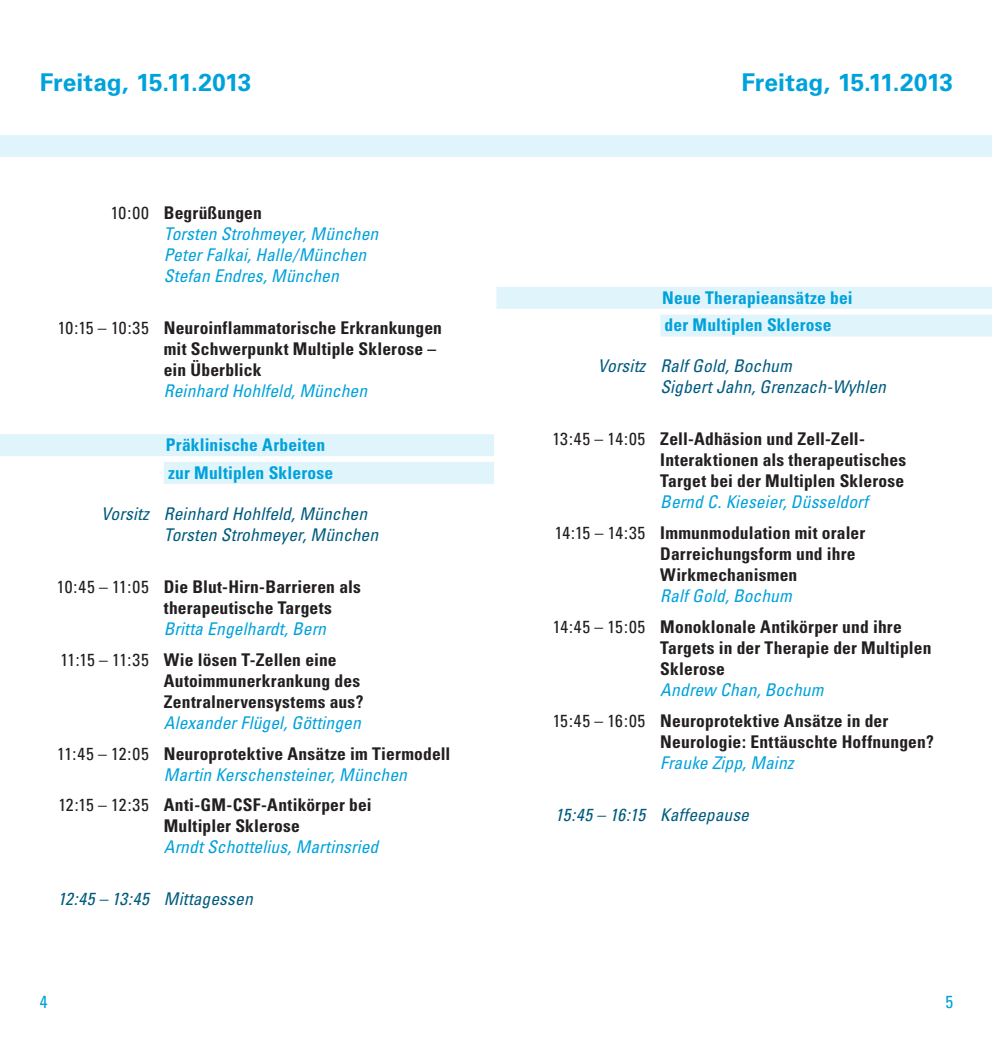
<style>
.page{position:relative;width:993px;height:1042px;background:#fff}
.page>*{position:absolute;margin:0;border:0;box-sizing:border-box;transform-origin:0 0}
.t1{font:700 24.5px "Univers";letter-spacing:-.005em;color:#00a2db}
.t2{font:700 condensed 17.5px/21px "Univers";letter-spacing:.01em;color:#231f20}
.t3{font:italic condensed 17.5px/21px "Univers";letter-spacing:.005em;color:#00a2db}
.t4{font:italic condensed 17.5px/21px "Univers";letter-spacing:.005em;color:#005b7f}
.t5{font:700 condensed 17.5px/27.7px "Univers";letter-spacing:.01em;color:#00a2db}
.t6{font:condensed 17.5px "Univers";color:#00a2db}
.s1{font-style:normal;color:#231f20}
.s2{font-weight:700;font-style:normal;color:#231f20}
.s3{font-weight:400}
.s4{font-weight:400;font-style:italic;color:#00a2db}
</style>
<div class="page">
<div style="left:496px;top:135px;width:494px;height:22px;background:#e0f4fc"></div>
<div style="left:0;top:135px;width:496px;height:22px;background:#e0f4fc"></div>
<div style="left:0;top:434px;width:494px;height:22px;background:#e0f4fc"></div>
<div style="left:164px;top:462px;width:330px;height:22px;background:#e0f4fc"></div>
<div style="left:496px;top:287px;width:494px;height:22px;background:#e0f4fc"></div>
<div style="left:660px;top:315px;width:330px;height:21px;background:#e0f4fc"></div>
<h1 class="t1" style="left:40px;top:68px;width:213px">Freitag, 15.11.2013</h1>
<h1 class="t1" style="left:741px;top:68px;width:213px">Freitag, 15.11.2013</h1>
<p class="t3" style="left:164px;top:202px;width:216px;text-indent:-53px"><span class="s1">10:00</span> <span class="s2">Begrüßungen<br></span>Torsten Strohmeyer, München<br>Peter Falkai, Halle/München<br>Stefan Endres, München</p>
<p class="t2" style="left:164px;top:318px;width:279px;text-indent:-106px"><span class="s3">10:15 – 10:35</span> Neuroinflammatorische Erkrankungen mit Schwerpunkt Multiple Sklerose – ein Überblick</p>
<p class="t3" style="left:164px;top:380px;width:205px">Reinhard Hohlfeld, München</p>
<p class="t5" style="left:166px;top:431px;width:169px">Präklinische Arbeiten zur Multiplen Sklerose</p>
<p class="t4" style="left:164px;top:503px;width:216px;text-indent:-62px">Vorsitz Reinhard Hohlfeld, München<br>Torsten Strohmeyer, München</p>
<p class="t2" style="left:164px;top:576px;width:198px;text-indent:-107px"><span class="s3">10:45 – 11:05</span> Die Blut-Hirn-Barrieren als therapeutische Targets</p>
<p class="t3" style="left:60px;top:613px;width:278px;line-height:31px;text-indent:103px">Britta Engelhardt, Bern<br><span class="s1">11:15 – 11:35</span> <span class="s2">Wie lösen T-Zellen eine</span></p>
<p class="t2" style="left:164px;top:670px;width:201px">Autoimmunerkrankung des<br>Zentralnervensystems aus?</p>
<p class="t2" style="left:57px;top:707px;width:394px;line-height:31px;text-indent:106px"><span class="s4">Alexander Flügel, Göttingen<br></span><span class="s3">11:45 – 12:05</span> Neuroprotektive Ansätze im Tiermodell</p>
<p class="t3" style="left:58px;top:758px;width:350px;line-height:31px;text-indent:105px">Martin Kerschensteiner, München<br><span class="s1">12:15 – 12:35</span> <span class="s2">Anti-GM-CSF-Antikörper bei</span></p>
<p class="t2" style="left:164px;top:815px;width:138px">Multipler Sklerose</p>
<p class="t3" style="left:164px;top:836px;width:216px">Arndt Schottelius, Martinsried</p>
<p class="t4" style="left:58px;top:888px;width:196px">12:45 – 13:45 Mittagessen</p>
<p class="t5" style="left:662px;top:284px;width:192px">Neue Therapieansätze bei der Multiplen Sklerose</p>
<p class="t4" style="left:660px;top:355px;width:227px;text-indent:-62px">Vorsitz Ralf Gold, Bochum<br>Sigbert Jahn, Grenzach-Wyhlen</p>
<p class="t2" style="left:660px;top:428px;width:247px;text-indent:-108px"><span class="s3">13:45 – 14:05</span> Zell-Adhäsion und Zell-Zell-<br>Interaktionen als therapeutisches<br>Target bei der Multiplen Sklerose</p>
<p class="t3" style="left:554px;top:486px;width:315px;line-height:31px;text-align:right">Bernd C. Kieseier, Düsseldorf<br><span class="s1">14:15 – 14:35</span> <span class="s2">Immunmodulation mit oraler</span></p>
<p class="t2" style="left:660px;top:543px;width:197px">Darreichungsform und ihre<br>Wirkmechanismen</p>
<p class="t2" style="left:552px;top:580px;width:350px;line-height:31px;text-align:center"><span class="s4">Ralf Gold, Bochum<br></span><span class="s3">14:45 – 15:05</span> Monoklonale Antikörper und ihre</p>
<p class="t2" style="left:660px;top:637px;width:272px">Targets in der Therapie der Multiplen<br>Sklerose</p>
<p class="t2" style="left:552px;top:674px;width:337px;line-height:31px;text-indent:108px"><span class="s4">Andrew Chan, Bochum<br></span><span class="s3">15:45 – 16:05</span> Neuroprotektive Ansätze in der</p>
<p class="t2" style="left:660px;top:731px;width:275px">Neurologie: Enttäuschte Hoffnungen?</p>
<p class="t3" style="left:660px;top:752px;width:135px">Frauke Zipp, Mainz</p>
<p class="t4" style="left:555px;top:804px;width:195px">15:45 – 16:15 Kaffeepause</p>
<p class="t6" style="left:40px;top:991px;width:9px">4</p>
<p class="t6" style="left:945px;top:991px;width:9px">5</p>
</div>
